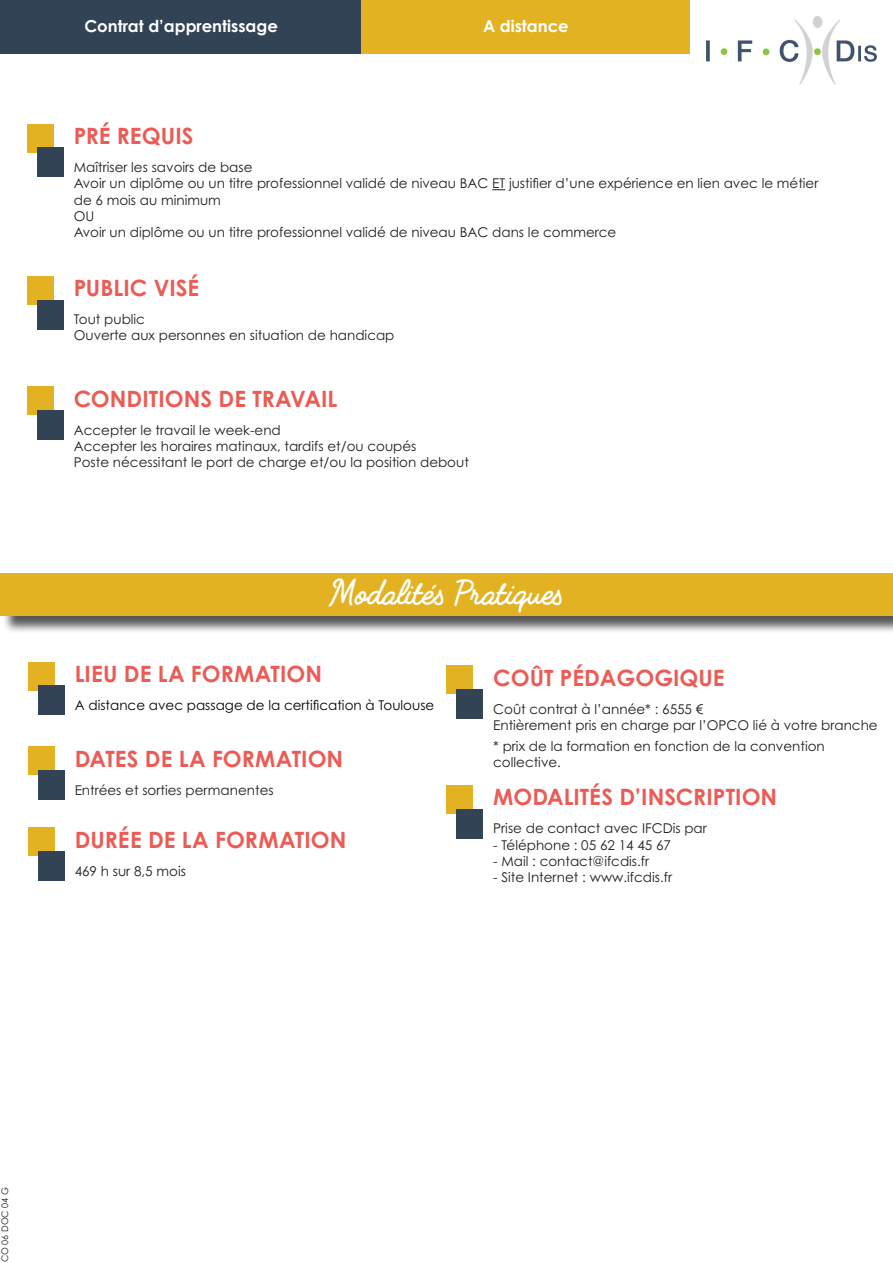
<style>
.page{position:relative;width:893px;height:1263px;background:#fff}
.page>*{position:absolute;margin:0;border:0;box-sizing:border-box;transform-origin:0 0}
.t1{font:700 33px "Fabfelt Script";color:#fff}
.t2{font:700 22.5px "Century Gothic Pro";color:#ea5c55}
.t3{font:700 16.5px "Century Gothic Pro";color:#fff}
.t4{font:13.5px/16.2px "Century Gothic Pro";color:#231f20}
.t5{font:13.5px "Century Gothic Pro";color:#040503}
.t6{font:9px "Century Gothic Pro";color:#231f20}
</style>
<div class="page">
<div style="left:0;top:0;width:362px;height:53px;background:#324356"></div>
<div style="left:362px;top:0;width:328px;height:53px;background:#e2b223"></div>
<div style="left:27px;top:124px;width:27px;height:28px;background:#e2b223"></div>
<div style="left:37px;top:147px;width:27px;height:30px;background:#324356"></div>
<div style="left:27px;top:276px;width:27px;height:28px;background:#e2b223"></div>
<div style="left:37px;top:300px;width:27px;height:29px;background:#324356"></div>
<div style="left:27px;top:387px;width:27px;height:28px;background:#e2b223"></div>
<div style="left:37px;top:410px;width:27px;height:30px;background:#324356"></div>
<div style="left:2px;top:575px;width:891px;height:59px;background:#231f20;opacity:.75"></div>
<div style="left:0;top:573px;width:893px;height:42px;background:#e2b223"></div>
<div style="left:28px;top:827px;width:27px;height:29px;background:#e2b223"></div>
<div style="left:38px;top:851px;width:27px;height:30px;background:#324356"></div>
<div style="left:28px;top:662px;width:27px;height:28px;background:#e2b223"></div>
<div style="left:38px;top:685px;width:27px;height:30px;background:#324356"></div>
<div style="left:28px;top:746px;width:27px;height:29px;background:#e2b223"></div>
<div style="left:38px;top:770px;width:27px;height:30px;background:#324356"></div>
<div style="left:446px;top:666px;width:27px;height:28px;background:#e2b223"></div>
<div style="left:456px;top:689px;width:27px;height:30px;background:#324356"></div>
<div style="left:446px;top:785px;width:27px;height:28px;background:#e2b223"></div>
<div style="left:456px;top:808px;width:27px;height:30px;background:#324356"></div>
<img style="left:706px;top:16px;width:171px;height:68px">
<svg style="left:492px;top:189px;width:13px;height:1px"></svg>
<p class="t3" style="left:84px;top:16px;width:195px">Contrat d’apprentissage</p>
<p class="t2" style="left:74px;top:122px;width:121px">PRÉ REQUIS</p>
<p class="t3" style="left:483px;top:16px;width:87px">A distance</p>
<p class="t4" style="left:74px;top:159px;width:180px">Maîtriser les savoirs de base</p>
<p class="t4" style="left:74px;top:175px;width:746px">Avoir un diplôme ou un titre professionnel validé de niveau BAC ET justifier d’une expérience en lien avec le métier de 6 mois au minimum</p>
<p class="t4" style="left:74px;top:208px;width:22px">OU</p>
<p class="t4" style="left:74px;top:224px;width:544px">Avoir un diplôme ou un titre professionnel validé de niveau BAC dans le commerce</p>
<p class="t2" style="left:74px;top:274px;width:127px">PUBLIC VISÉ</p>
<p class="t4" style="left:74px;top:310px;width:73px">Tout public</p>
<p class="t4" style="left:74px;top:327px;width:322px">Ouverte aux personnes en situation de handicap</p>
<p class="t2" style="left:74px;top:385px;width:265px">CONDITIONS DE TRAVAIL</p>
<p class="t4" style="left:74px;top:422px;width:209px">Accepter le travail le week-end</p>
<p class="t4" style="left:74px;top:438px;width:344px">Accepter les horaires matinaux, tardifs et/ou coupés</p>
<p class="t4" style="left:74px;top:454px;width:397px">Poste nécessitant le port de charge et/ou la position debout</p>
<p class="t1" style="left:330px;top:571px;width:235px">Modalités Pratiques</p>
<p class="t2" style="left:75px;top:660px;width:249px">LIEU DE LA FORMATION</p>
<p class="t5" style="left:75px;top:697px;width:361px">A distance avec passage de la certification à Toulouse</p>
<p class="t2" style="left:75px;top:744px;width:270px">DATES DE LA FORMATION</p>
<p class="t4" style="left:75px;top:781px;width:200px">Entrées et sorties permanentes</p>
<p class="t2" style="left:75px;top:825px;width:273px">DURÉE DE LA FORMATION</p>
<p class="t4" style="left:75px;top:862px;width:113px">469 h sur 8,5 mois</p>
<p class="t2" style="left:493px;top:664px;width:233px">COÛT PÉDAGOGIQUE</p>
<p class="t4" style="left:493px;top:701px;width:386px">Coût contrat à l’année* : 6555 €<br>Entièrement pris en charge par l’OPCO lié à votre branche</p>
<p class="t4" style="left:493px;top:738px;width:333px;line-height:15.8px">* prix de la formation en fonction de la convention collective.</p>
<p class="t2" style="left:493px;top:783px;width:286px">MODALITÉS D’INSCRIPTION</p>
<p class="t4" style="left:493px;top:820px;width:215px">Prise de contact avec IFCDis par</p>
<p class="t4" style="left:493px;top:836px;width:179px">- Téléphone : 05 62 14 45 67</p>
<p class="t4" style="left:493px;top:853px;width:157px">- Mail : contact@ifcdis.fr</p>
<p class="t4" style="left:493px;top:869px;width:180px">- Site Internet : www.ifcdis.fr</p>
<p class="t6" style="left:0;top:1262px;width:76px;rotate:-90deg">CO 06 DOC 04 G</p>
</div>
